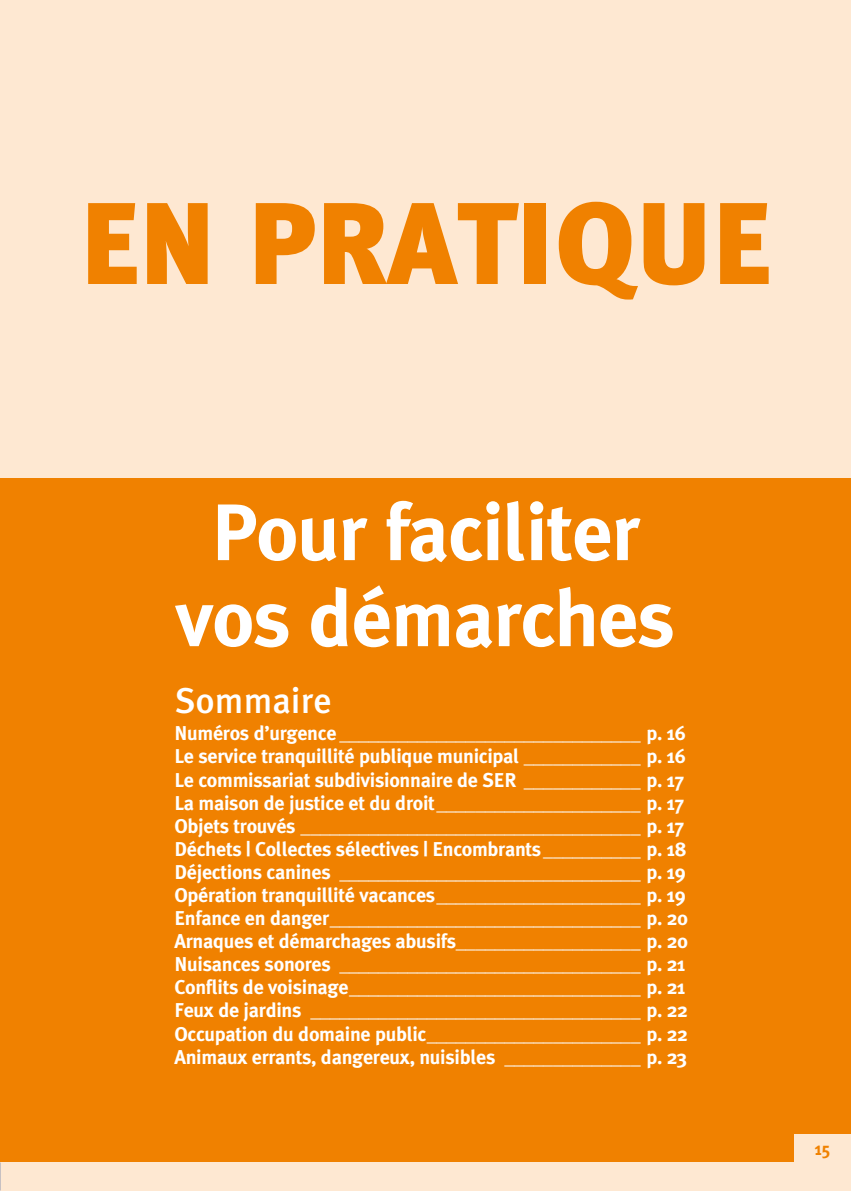
<style>
.page{position:relative;width:851px;height:1191px;background:#fff}
.page>*{position:absolute;margin:0;border:0;box-sizing:border-box;transform-origin:0 0}
.t1{font:116px "Meta Black Caps";color:#f08100}
.t2{font:700 80px/86px "Meta Plus";letter-spacing:-.015em;color:#fff;text-align:center}
.t3{font:500 36px "Meta";color:#fff}
.t4{font:700 20px/23px "Meta Plus";letter-spacing:-.015em;color:#fff}
.t5{font:700 18px "Meta Plus";color:#f08100;scale:.95 1}
</style>
<div class="page">
<div style="left:0;top:350px;width:850px;height:812px;background:#f08100"></div>
<div style="left:0;top:1162px;width:850px;height:29px;background:#fee8d2"></div>
<div style="left:794px;top:1134px;width:56px;height:28px;background:#fee8d2"></div>
<div style="left:0;top:0;width:850px;height:478px;background:#fee8d2"></div>
<h1 class="t1" style="left:80px;top:174px;width:692px">EN PRATIQUE</h1>
<h2 class="t2" style="left:176px;top:489px;width:500px">Pour faciliter vos démarches</h2>
<h3 class="t3" style="left:174px;top:679px;width:158px">Sommaire</h3>
<p class="t4" style="left:174px;top:722px;width:515px">Numéros d’urgence _______________________________ p. 16<br>Le service tranquillité publique municipal ____________ p. 16<br>Le commissariat subdivisionnaire de SER ____________ p. 17<br>La maison de justice et du droit_____________________ p. 17<br>Objets trouvés ___________________________________ p. 17<br>Déchets | Collectes sélectives | Encombrants__________ p. 18<br>Déjections canines _______________________________ p. 19<br>Opération tranquillité vacances_____________________ p. 19<br>Enfance en danger________________________________ p. 20<br>Arnaques et démarchages abusifs___________________ p. 20<br>Nuisances sonores _______________________________ p. 21<br>Conflits de voisinage______________________________ p. 21<br>Feux de jardins __________________________________ p. 22<br>Occupation du domaine public______________________ p. 22<br>Animaux errants, dangereux, nuisibles ______________ p. 23</p>
<p class="t5" style="left:814px;top:1138px;width:18px">15</p>
</div>
